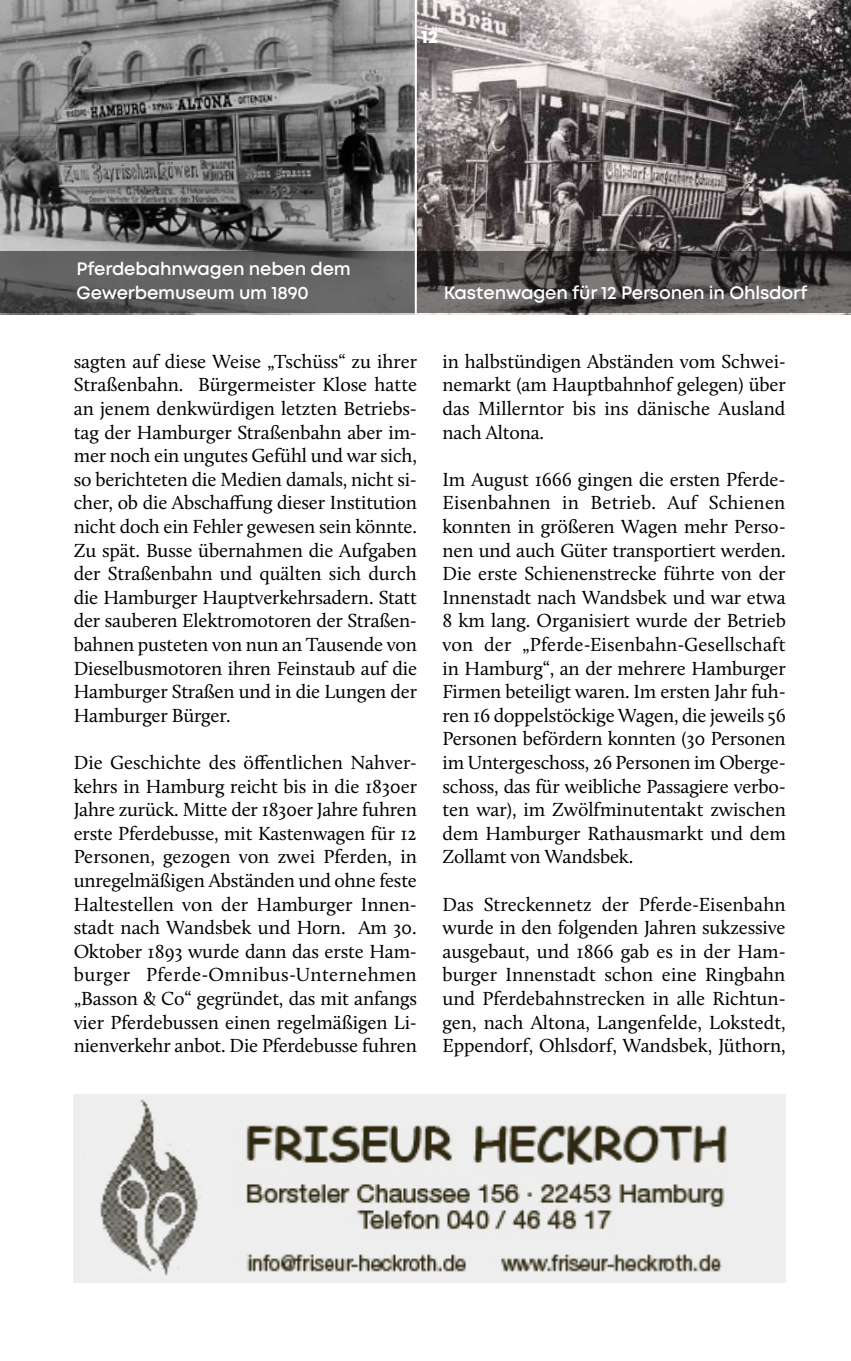
<style>
.page{position:relative;width:851px;height:1361px;background:#fff}
.page>*{position:absolute;margin:0;border:0;box-sizing:border-box;transform-origin:0 0}
.t1{font:19.6px/23.6px "Calluna";letter-spacing:-.01em;color:#000;text-align:justify}
.t2{font:600 18px/24.6px "Mont";letter-spacing:-.01em;color:#fff}
.t3{font:800 18px "Mont";color:#fff}
</style>
<div class="page">
<img style="left:74px;top:1095px;width:711px;height:187px">
<img style="left:0;top:0;width:850px;height:315px">
<svg style="left:0;top:251px;width:850px;height:62px;background:#565555"></svg>
<hr style="left:415px;top:0;width:2px;height:327px;background:#fff">
<p class="t3" style="left:421px;top:25px;width:18px">12</p>
<p class="t2" style="left:77px;top:256px;width:276px">Pferdebahnwagen neben dem<br>Gewerbemuseum um 1890</p>
<p class="t2" style="left:444px;top:281px;width:365px">Kastenwagen für 12 Personen in Ohlsdorf</p>
<p class="t1" style="left:74px;top:349px;width:345px">sagten auf diese Weise „Tschüss“ zu ihrer Straßenbahn. Bürgermeister Klose hatte an jenem denkwürdigen letzten Betriebs&shy;tag der Hamburger Straßenbahn aber im&shy;mer noch ein ungutes Gefühl und war sich, so berichteten die Medien damals, nicht si&shy;cher, ob die Abschaffung dieser Institution nicht doch ein Fehler gewesen sein könnte.<br>Zu spät. Busse übernahmen die Aufgaben der Straßenbahn und quälten sich durch die Hamburger Hauptverkehrsadern. Statt der sauberen Elektromotoren der Straßen&shy;bahnen pusteten von nun an Tausende von Dieselbusmotoren ihren Feinstaub auf die Hamburger Straßen und in die Lungen der Hamburger Bürger.</p>
<p class="t1" style="left:74px;top:750px;width:345px">Die Geschichte des öffentlichen Nahver&shy;kehrs in Hamburg reicht bis in die 1830er Jahre zurück. Mitte der 1830er Jahre fuhren erste Pferdebusse, mit Kastenwagen für 12<br>Personen, gezogen von zwei Pferden, in unregelmäßigen Abständen und ohne feste Haltestellen von der Hamburger Innen&shy;stadt nach Wandsbek und Horn. Am 30.<br>Oktober 1893 wurde dann das erste Ham&shy;burger Pferde-Omnibus-Unternehmen „Basson &amp; Co“ gegründet, das mit anfangs vier Pferdebussen einen regelmäßigen Li&shy;nienverkehr anbot. Die Pferdebusse fuhren</p>
<p class="t1" style="left:442px;top:349px;width:345px">in halbstündigen Abständen vom Schwei&shy;nemarkt (am Hauptbahnhof gelegen) über das Millerntor bis ins dänische Ausland nach Altona.</p>
<p class="t1" style="left:442px;top:467px;width:345px">Im August 1666 gingen die ersten Pferde-Eisenbahnen in Betrieb. Auf Schienen konnten in größeren Wagen mehr Perso&shy;nen und auch Güter transportiert werden.<br>Die erste Schienenstrecke führte von der Innenstadt nach Wandsbek und war etwa 8 km lang. Organisiert wurde der Betrieb von der „Pferde-Eisenbahn-Gesellschaft in Hamburg“, an der mehrere Hamburger Firmen beteiligt waren. Im ersten Jahr fuh&shy;ren 16 doppelstöckige Wagen, die jeweils 56<br>Personen befördern konnten (30 Personen im Untergeschoss, 26 Personen im Oberge&shy;schoss, das für weibliche Passagiere verbo&shy;ten war), im Zwölfminutentakt zwischen dem Hamburger Rathausmarkt und dem Zollamt von Wandsbek.</p>
<p class="t1" style="left:442px;top:892px;width:344px">Das Streckennetz der Pferde-Eisenbahn wurde in den folgenden Jahren sukzessive ausgebaut, und 1866 gab es in der Ham&shy;burger Innenstadt schon eine Ringbahn und Pferdebahnstrecken in alle Richtun&shy;gen, nach Altona, Langenfelde, Lokstedt, Eppendorf, Ohlsdorf, Wandsbek, Jüthorn,</p>
</div>
